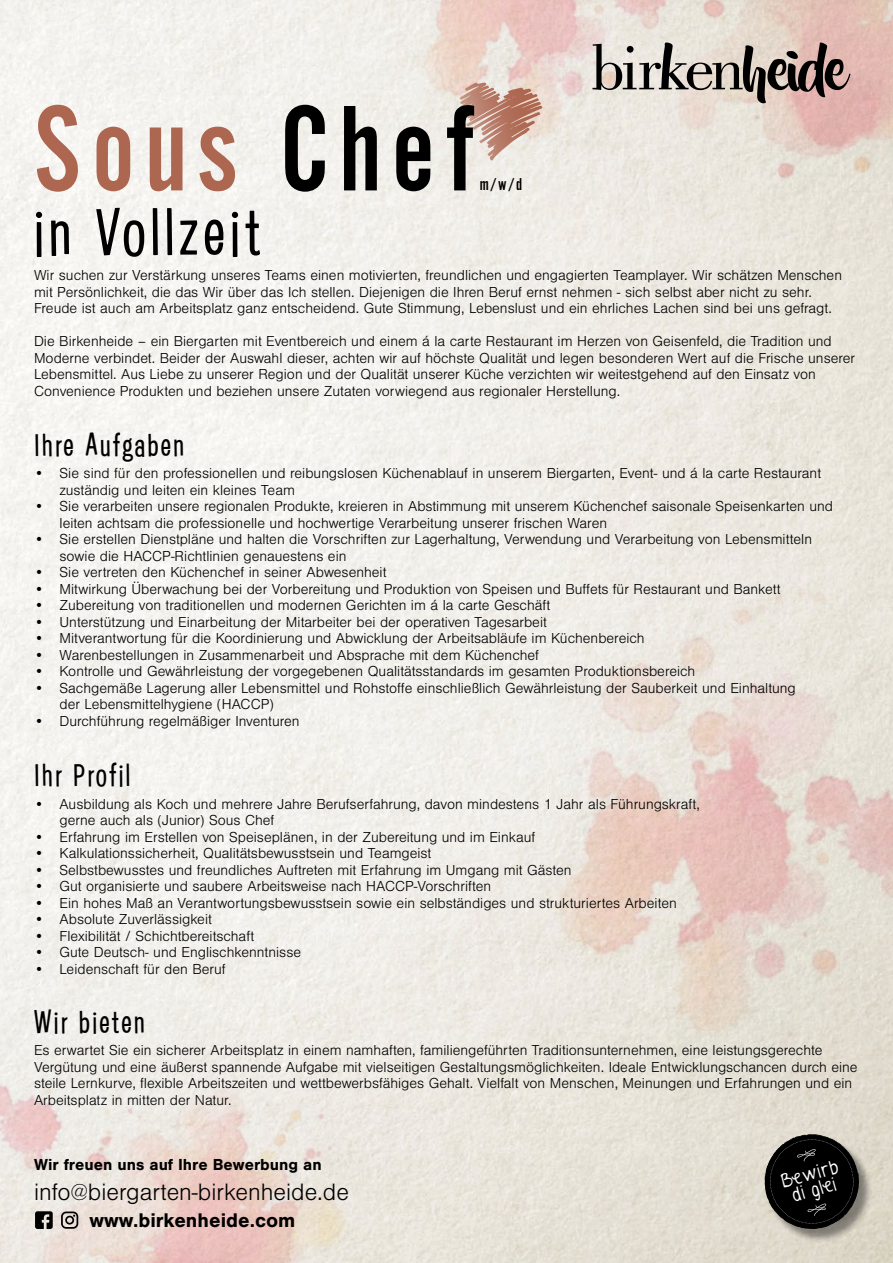
<style>
.page{position:relative;width:893px;height:1263px;background:#fff}
.page>*{position:absolute;margin:0;border:0;box-sizing:border-box;transform-origin:0 0}
.t1{font:126.6px "Alternate Got No 2 D";letter-spacing:.08em;color:#ad6650}
.t2{font:63.3px "Hooligan JF";letter-spacing:.08em;color:#000}
.t3{font:30.15px "Hooligan JF";letter-spacing:.08em;color:#000}
.t4{font:300 24.6px "Nimbus San";color:#000}
.t5{font:700 20.55px "Nimbus San";color:#000}
.t6{font:18.45px/16.2px "A Year Without Rain";color:#fff;text-align:center}
.t7{font:17.85px "Alternate Got No 2 D";color:#000}
.t8{font:700 16.5px "Nimbus San";color:#000}
.t9{font:300 15px/16.5px "Nimbus San";color:#000}
.s1{color:#000}
</style>
<div class="page">
<img style="left:441px;top:463px;width:452px;height:715px">
<img style="left:0;top:904px;width:432px;height:359px">
<img style="left:354px;top:0;width:539px;height:270px">
<svg style="left:592px;top:43px;width:258px;height:60px;background:#ab9f99"></svg>
<div style="left:766px;top:1136px;width:107px;height:107px;background:#000;opacity:.42"></div>
<svg style="left:761px;top:1131px;width:102px;height:101px;background:#42413d"></svg>
<svg style="left:35px;top:1211px;width:18px;height:18px"></svg>
<svg style="left:61px;top:1211px;width:17px;height:18px"></svg>
<svg style="left:460px;top:83px;width:82px;height:77px;background:#d1b0a2"></svg>
<h1 class="t1" style="left:34px;top:82px;width:442px">Sous <span class="s1">Chef</span></h1>
<h2 class="t2" style="left:34px;top:189px;width:227px">in Vollzeit</h2>
<p class="t7" style="left:480px;top:174px;width:44px">m/w/d</p>
<p class="t9" style="left:34px;top:267px;width:810px">Wir suchen zur Verstärkung unseres Teams einen motivierten, freundlichen und engagierten Teamplayer. Wir schätzen Menschen mit Persönlichkeit, die das Wir über das Ich stellen. Diejenigen die Ihren Beruf ernst nehmen - sich selbst aber nicht zu sehr.<br>Freude ist auch am Arbeitsplatz ganz entscheidend. Gute Stimmung, Lebenslust und ein ehrliches Lachen sind bei uns gefragt.</p>
<p class="t9" style="left:34px;top:333px;width:823px">Die Birkenheide – ein Biergarten mit Eventbereich und einem á la carte Restaurant im Herzen von Geisenfeld, die Tradition und Moderne verbindet. Beider der Auswahl dieser, achten wir auf höchste Qualität und legen besonderen Wert auf die Frische unserer Lebensmittel. Aus Liebe zu unserer Region und der Qualität unserer Küche verzichten wir weitestgehend auf den Einsatz von Convenience Produkten und beziehen unsere Zutaten vorwiegend aus regionaler Herstellung.</p>
<h3 class="t3" style="left:34px;top:424px;width:152px">Ihre Aufgaben</h3>
<p class="t9" style="left:60px;top:466px;width:763px;text-indent:-26px">• Sie sind für den professionellen und reibungslosen Küchenablauf in unserem Biergarten, Event- und á la carte Restaurant zuständig und leiten ein kleines Team</p>
<p class="t9" style="left:60px;top:499px;width:775px;text-indent:-26px">• Sie verarbeiten unsere regionalen Produkte, kreieren in Abstimmung mit unserem Küchenchef saisonale Speisenkarten und leiten achtsam die professionelle und hochwertige Verarbeitung unserer frischen Waren</p>
<p class="t9" style="left:60px;top:532px;width:754px;text-indent:-26px">• Sie erstellen Dienstpläne und halten die Vorschriften zur Lagerhaltung, Verwendung und Verarbeitung von Lebensmitteln sowie die HACCP-Richtlinien genauestens ein</p>
<p class="t9" style="left:34px;top:565px;width:354px">• Sie vertreten den Küchenchef in seiner Abwesenheit</p>
<p class="t9" style="left:34px;top:581px;width:748px">• Mitwirkung Überwachung bei der Vorbereitung und Produktion von Speisen und Buffets für Restaurant und Bankett</p>
<p class="t9" style="left:34px;top:598px;width:518px">• Zubereitung von traditionellen und modernen Gerichten im á la carte Geschäft</p>
<p class="t9" style="left:34px;top:614px;width:514px">• Unterstützung und Einarbeitung der Mitarbeiter bei der operativen Tagesarbeit</p>
<p class="t9" style="left:34px;top:631px;width:612px">• Mitverantwortung für die Koordinierung und Abwicklung der Arbeitsabläufe im Küchenbereich</p>
<p class="t9" style="left:34px;top:647px;width:506px">• Warenbestellungen in Zusammenarbeit und Absprache mit dem Küchenchef</p>
<p class="t9" style="left:34px;top:664px;width:663px">• Kontrolle und Gewährleistung der vorgegebenen Qualitätsstandards im gesamten Produktionsbereich</p>
<p class="t9" style="left:60px;top:680px;width:738px;text-indent:-26px">• Sachgemäße Lagerung aller Lebensmittel und Rohstoffe einschließlich Gewährleistung der Sauberkeit und Einhaltung der Lebensmittelhygiene (HACCP)</p>
<p class="t9" style="left:34px;top:713px;width:267px">• Durchführung regelmäßiger Inventuren</p>
<h3 class="t3" style="left:34px;top:754px;width:98px">Ihr Profil</h3>
<p class="t9" style="left:60px;top:796px;width:642px;text-indent:-26px">• Ausbildung als Koch und mehrere Jahre Berufserfahrung, davon mindestens 1 Jahr als Führungskraft, gerne auch als (Junior) Sous Chef</p>
<p class="t9" style="left:34px;top:829px;width:503px">• Erfahrung im Erstellen von Speiseplänen, in der Zubereitung und im Einkauf</p>
<p class="t9" style="left:34px;top:845px;width:399px">• Kalkulationssicherheit, Qualitätsbewusstsein und Teamgeist</p>
<p class="t9" style="left:34px;top:862px;width:539px">• Selbstbewusstes und freundliches Auftreten mit Erfahrung im Umgang mit Gästen</p>
<p class="t9" style="left:34px;top:878px;width:459px">• Gut organisierte und saubere Arbeitsweise nach HACCP-Vorschriften</p>
<p class="t9" style="left:34px;top:895px;width:644px">• Ein hohes Maß an Verantwortungsbewusstsein sowie ein selbständiges und strukturiertes Arbeiten</p>
<p class="t9" style="left:34px;top:911px;width:179px">• Absolute Zuverlässigkeit</p>
<p class="t9" style="left:34px;top:928px;width:222px">• Flexibilität / Schichtbereitschaft</p>
<p class="t9" style="left:34px;top:944px;width:269px">• Gute Deutsch- und Englischkenntnisse</p>
<p class="t9" style="left:34px;top:961px;width:193px">• Leidenschaft für den Beruf</p>
<h3 class="t3" style="left:34px;top:1001px;width:112px">Wir bieten</h3>
<p class="t9" style="left:34px;top:1042px;width:825px">Es erwartet Sie ein sicherer Arbeitsplatz in einem namhaften, familiengeführten Traditionsunternehmen, eine leistungsgerechte Vergütung und eine äußerst spannende Aufgabe mit vielseitigen Gestaltungsmöglichkeiten. Ideale Entwicklungschancen durch eine steile Lernkurve, flexible Arbeitszeiten und wettbewerbsfähiges Gehalt. Vielfalt von Menschen, Meinungen und Erfahrungen und ein Arbeitsplatz in mitten der Natur.</p>
<p class="t8" style="left:34px;top:1155px;width:289px">Wir freuen uns auf Ihre Bewerbung an</p>
<h3 class="t4" style="left:34px;top:1178px;width:316px">info@biergarten-birkenheide.de</h3>
<h3 class="t5" style="left:89px;top:1208px;width:207px">www.birkenheide.com</h3>
<p class="t6" style="left:780px;top:1173px;width:60px;rotate:-15deg">Bewirb di glei</p>
</div>
